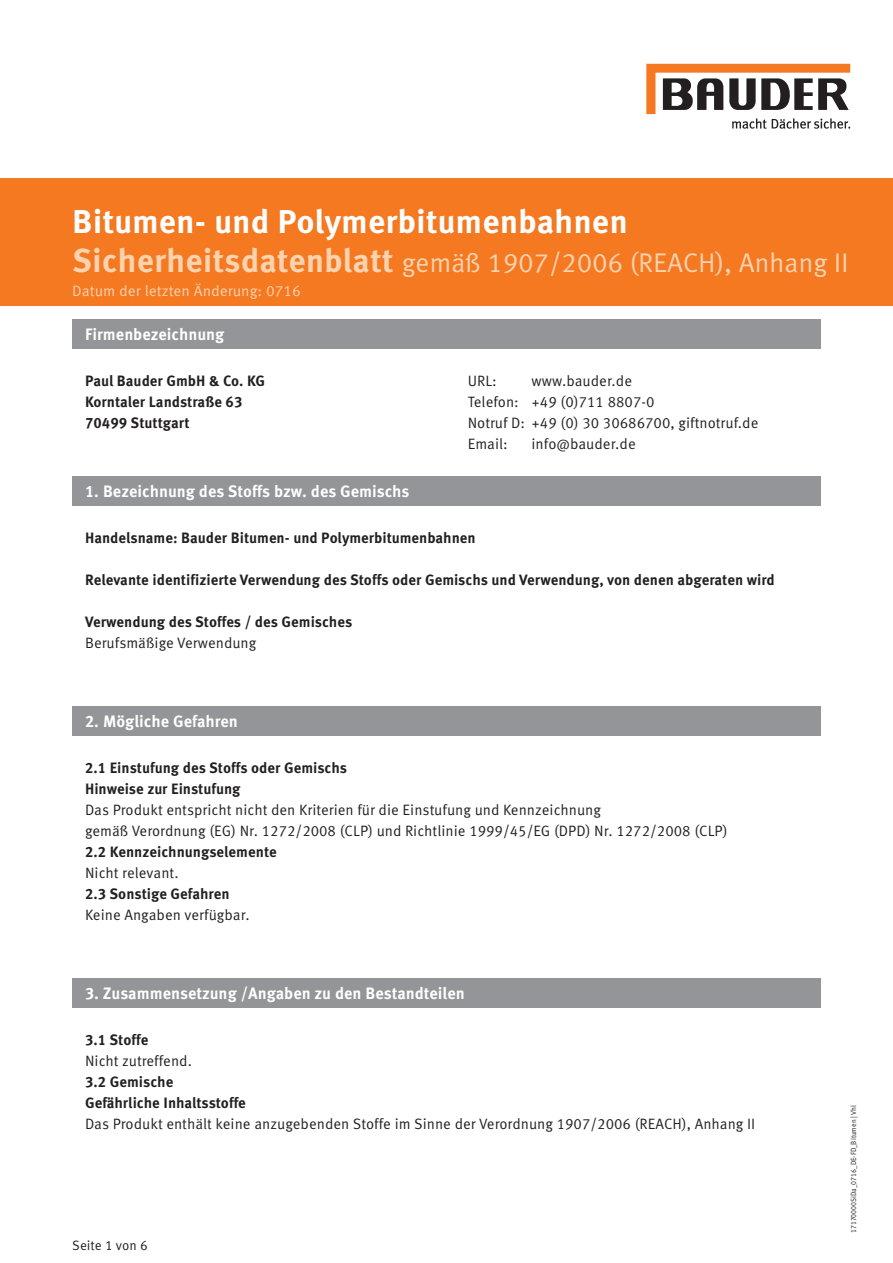
<style>
.page{position:relative;width:893px;height:1263px;background:#fff}
.page>*{position:absolute;margin:0;border:0;box-sizing:border-box;transform-origin:0 0}
.t1{font:700 33px "Meta Correspondence Pro";color:#fff}
.t2{font:27px "Meta Correspondence Pro";letter-spacing:-.01em;color:#fcd2af}
.t3{font:700 16.5px "Meta Correspondence Pro";color:#fff}
.t4{font:15px/21px "Meta Correspondence Pro";color:#231f20}
.t5{font:700 15px/21px "Meta Correspondence Pro";color:#231f20}
.t6{font:15px "Meta Correspondence Pro";color:#fcd2af}
.t7{font:13.5px "Meta Correspondence Pro";color:#231f20}
.t8{font:7.5px "Meta Correspondence Pro";color:#231f20;scale:.9 1}
.s1{font-weight:700;font-size:33px}
</style>
<div class="page">
<svg style="left:646px;top:64px;width:204px;height:65px"></svg>
<div style="left:0;top:179px;width:893px;height:127px;background:#f47921"></div>
<div style="left:72px;top:319px;width:749px;height:30px;background:#939598"></div>
<div style="left:72px;top:476px;width:749px;height:30px;background:#939598"></div>
<div style="left:72px;top:706px;width:749px;height:30px;background:#939598"></div>
<div style="left:72px;top:978px;width:749px;height:30px;background:#939598"></div>
<h1 class="t1" style="left:72px;top:196px;width:557px">Bitumen- und Polymerbitumenbahnen</h1>
<h2 class="t2" style="left:72px;top:243px;width:778px"><span class="s1">Sicherheitsdatenblatt</span> gemäß 1907/2006 (REACH), Anhang II</h2>
<p class="t6" style="left:72px;top:280px;width:230px">Datum der letzten Änderung: 0716</p>
<p class="t3" style="left:85px;top:321px;width:141px">Firmenbezeichnung</p>
<p class="t5" style="left:85px;top:369px;width:182px">Paul Bauder GmbH &amp; Co. KG<br>Korntaler Landstraße 63<br>70499 Stuttgart</p>
<p class="t3" style="left:85px;top:479px;width:326px">1. Bezeichnung des Stoffs bzw. des Gemischs</p>
<p class="t4" style="left:468px;top:369px;width:292px;text-indent:64px">www.bauder.de<br>Telefon: +49 (0)711 8807-0<br>Notruf D: +49 (0) 30 30686700, giftnotruf.de<br>Email:</p>
<p class="t4" style="left:468px;top:369px;width:31px">URL:</p>
<p class="t4" style="left:531px;top:432px;width:106px">info@bauder.de</p>
<p class="t5" style="left:85px;top:526px;width:392px">Handelsname: Bauder Bitumen- und Polymerbitumenbahnen</p>
<p class="t5" style="left:85px;top:568px;width:691px">Relevante identifizierte Verwendung des Stoffs oder Gemischs und Verwendung, von denen abgeraten wird</p>
<p class="t5" style="left:85px;top:610px;width:269px">Verwendung des Stoffes / des Gemisches</p>
<p class="t4" style="left:85px;top:631px;width:173px">Berufsmäßige Verwendung</p>
<p class="t3" style="left:85px;top:708px;width:154px">2. Mögliche Gefahren</p>
<p class="t5" style="left:85px;top:756px;width:264px">2.1 Einstufung des Stoffs oder Gemischs<br>Hinweise zur Einstufung</p>
<p class="t4" style="left:85px;top:798px;width:644px">Das Produkt entspricht nicht den Kriterien für die Einstufung und Kennzeichnung<br>gemäß Verordnung (EG) Nr. 1272/2008 (CLP) und Richtlinie 1999/45/EG (DPD) Nr. 1272/2008 (CLP)</p>
<p class="t5" style="left:85px;top:840px;width:193px">2.2 Kennzeichnungselemente</p>
<p class="t4" style="left:85px;top:861px;width:95px">Nicht relevant.</p>
<p class="t5" style="left:85px;top:882px;width:146px">2.3 Sonstige Gefahren</p>
<p class="t4" style="left:85px;top:903px;width:166px">Keine Angaben verfügbar.</p>
<p class="t3" style="left:85px;top:980px;width:381px">3. Zusammensetzung /Angaben zu den Bestandteilen</p>
<p class="t5" style="left:85px;top:1028px;width:65px">3.1 Stoffe</p>
<p class="t4" style="left:85px;top:1049px;width:109px">Nicht zutreffend.</p>
<p class="t5" style="left:85px;top:1070px;width:162px">3.2 Gemische<br>Gefährliche Inhaltsstoffe</p>
<p class="t4" style="left:85px;top:1112px;width:672px">Das Produkt enthält keine anzugebenden Stoffe im Sinne der Verordnung 1907/2006 (REACH), Anhang II</p>
<p class="t7" style="left:72px;top:1235px;width:77px">Seite 1 von 6</p>
<p class="t8" style="left:848px;top:1233px;width:144px;rotate:-90deg">17170000SiDa_0716_DE-FD_Bitumen | Vhl</p>
</div>
